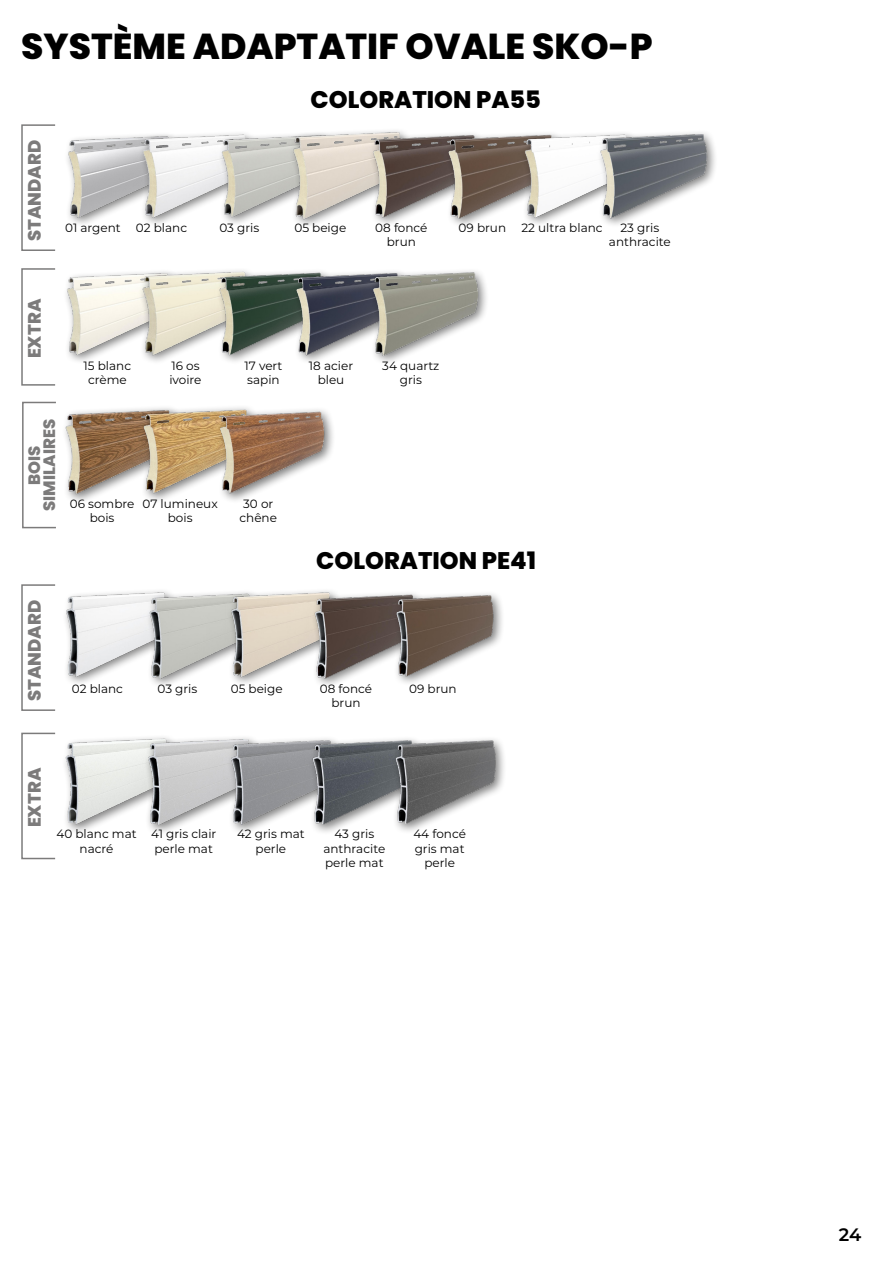
<style>
.page{position:relative;width:893px;height:1263px;background:#fff}
.page>*{position:absolute;margin:0;border:0;box-sizing:border-box;transform-origin:0 0}
.t1{font:800 36px "Poppins";color:#000}
.t2{font:800 24px "Poppins";color:#000}
.t3{font:800 18px "Poppins";color:#7c7b7b}
.t4{font:600 18px "Montserrat";color:#000}
.t5{font:800 16.5px/15px "Poppins";color:#7c7b7b;text-align:center}
.t6{font:12px/14.4px "Montserrat";color:#000;text-align:center}
</style>
<div class="page">
<img style="left:65px;top:592px;width:77px;height:89px">
<div style="left:145px;top:589px;width:117px;height:100px;background:#000;opacity:.5"></div>
<img style="left:142px;top:591px;width:85px;height:90px">
<div style="left:227px;top:588px;width:116px;height:99px;background:#fff"></div>
<img style="left:227px;top:591px;width:83px;height:90px">
<div style="left:61px;top:405px;width:124px;height:100px;background:#000;opacity:.5"></div>
<img style="left:64px;top:406px;width:75px;height:90px">
<div style="left:139px;top:404px;width:122px;height:100px;background:#000;opacity:.5"></div>
<img style="left:139px;top:406px;width:79px;height:90px">
<div style="left:216px;top:407px;width:120px;height:97px;background:#000;opacity:.5"></div>
<img style="left:218px;top:406px;width:109px;height:90px">
<div style="left:311px;top:590px;width:115px;height:99px;background:#000;opacity:.5"></div>
<img style="left:310px;top:591px;width:82px;height:90px">
<div style="left:392px;top:591px;width:113px;height:95px;background:#000;opacity:.5"></div>
<img style="left:394px;top:591px;width:103px;height:90px">
<div style="left:61px;top:734px;width:119px;height:101px;background:#000;opacity:.5"></div>
<img style="left:62px;top:737px;width:81px;height:90px">
<div style="left:144px;top:735px;width:118px;height:101px;background:#000;opacity:.5"></div>
<img style="left:143px;top:737px;width:83px;height:90px">
<div style="left:226px;top:736px;width:118px;height:99px;background:#000;opacity:.5"></div>
<img style="left:227px;top:737px;width:81px;height:90px">
<div style="left:308px;top:736px;width:117px;height:100px;background:#000;opacity:.5"></div>
<img style="left:309px;top:737px;width:82px;height:90px">
<div style="left:391px;top:736px;width:116px;height:98px;background:#000;opacity:.5"></div>
<img style="left:392px;top:737px;width:107px;height:90px">
<div style="left:64px;top:131px;width:118px;height:97px;background:#000;opacity:.5"></div>
<img style="left:64px;top:131px;width:74px;height:89px">
<div style="left:138px;top:130px;width:121px;height:98px;background:#000;opacity:.5"></div>
<img style="left:141px;top:130px;width:76px;height:90px">
<div style="left:217px;top:130px;width:119px;height:98px;background:#000;opacity:.5"></div>
<img style="left:218px;top:130px;width:71px;height:90px">
<div style="left:289px;top:127px;width:126px;height:103px;background:#000;opacity:.5"></div>
<img style="left:292px;top:130px;width:77px;height:90px">
<div style="left:369px;top:130px;width:120px;height:98px;background:#000;opacity:.5"></div>
<img style="left:371px;top:130px;width:73px;height:90px">
<div style="left:444px;top:130px;width:122px;height:99px;background:#000;opacity:.5"></div>
<img style="left:446px;top:130px;width:74px;height:90px">
<div style="left:520px;top:130px;width:121px;height:98px;background:#000;opacity:.5"></div>
<img style="left:522px;top:130px;width:75px;height:90px">
<div style="left:597px;top:129px;width:122px;height:100px;background:#000;opacity:.5"></div>
<img style="left:599px;top:130px;width:110px;height:90px">
<img style="left:66px;top:273px;width:72px;height:85px">
<div style="left:138px;top:267px;width:121px;height:98px;background:#000;opacity:.5"></div>
<img style="left:142px;top:268px;width:74px;height:90px">
<div style="left:216px;top:268px;width:119px;height:97px;background:#000;opacity:.5"></div>
<img style="left:217px;top:268px;width:75px;height:90px">
<div style="left:292px;top:268px;width:120px;height:97px;background:#000;opacity:.5"></div>
<img style="left:295px;top:268px;width:73px;height:90px">
<div style="left:369px;top:267px;width:121px;height:99px;background:#000;opacity:.5"></div>
<img style="left:368px;top:268px;width:114px;height:90px">
<div style="left:21px;top:124px;width:35px;height:127px;border:2px solid #7c7b7b"></div>
<div style="left:21px;top:584px;width:35px;height:127px;border:2px solid #7c7b7b"></div>
<div style="left:21px;top:268px;width:35px;height:118px;border:2px solid #7c7b7b"></div>
<div style="left:21px;top:733px;width:35px;height:126px;border:2px solid #7c7b7b"></div>
<div style="left:22px;top:402px;width:35px;height:126px;border:2px solid #7c7b7b"></div>
<h1 class="t1" style="left:21px;top:26px;width:633px">SYSTÈME ADAPTATIF OVALE SKO-P</h1>
<h2 class="t2" style="left:311px;top:86px;width:232px">COLORATION PA55</h2>
<h3 class="t3" style="left:24px;top:241px;width:103px;rotate:-90deg">STANDARD</h3>
<p class="t6" style="left:65px;top:220px;width:57px">01 argent</p>
<p class="t6" style="left:136px;top:220px;width:53px">02 blanc</p>
<p class="t6" style="left:219px;top:220px;width:41px">03 gris</p>
<p class="t6" style="left:294px;top:220px;width:53px">05 beige</p>
<p class="t6" style="left:375px;top:220px;width:54px">08 foncé brun</p>
<p class="t6" style="left:459px;top:220px;width:49px">09 brun</p>
<p class="t6" style="left:521px;top:220px;width:83px">22 ultra blanc</p>
<p class="t6" style="left:609px;top:220px;width:63px">23 gris anthracite</p>
<h3 class="t3" style="left:24px;top:358px;width:61px;rotate:-90deg">EXTRA</h3>
<h3 class="t5" style="left:27px;top:511px;width:93px;rotate:-90deg">BOIS<br>SIMILAIRES</h3>
<h3 class="t3" style="left:24px;top:701px;width:103px;rotate:-90deg">STANDARD</h3>
<p class="t6" style="left:84px;top:358px;width:49px">15 blanc crème</p>
<p class="t6" style="left:169px;top:358px;width:34px;text-align:left">16 os ivoire</p>
<p class="t6" style="left:245px;top:358px;width:39px;text-align:left">17 vert sapin</p>
<p class="t6" style="left:309px;top:358px;width:46px">18 acier bleu</p>
<p class="t6" style="left:382px;top:358px;width:59px">34 quartz gris</p>
<p class="t6" style="left:70px;top:496px;width:66px">06 sombre bois</p>
<p class="t6" style="left:143px;top:496px;width:77px">07 lumineux bois</p>
<p class="t6" style="left:240px;top:496px;width:39px">30 or chêne</p>
<h2 class="t2" style="left:316px;top:547px;width:221px">COLORATION PE41</h2>
<p class="t6" style="left:72px;top:681px;width:53px">02 blanc</p>
<p class="t6" style="left:158px;top:681px;width:41px">03 gris</p>
<p class="t6" style="left:231px;top:681px;width:53px">05 beige</p>
<p class="t6" style="left:320px;top:681px;width:54px">08 foncé brun</p>
<p class="t6" style="left:409px;top:681px;width:49px">09 brun</p>
<h3 class="t3" style="left:24px;top:827px;width:61px;rotate:-90deg">EXTRA</h3>
<p class="t6" style="left:56px;top:826px;width:82px">40 blanc mat nacré</p>
<p class="t6" style="left:151px;top:826px;width:67px;text-align:left">41 gris clair perle mat</p>
<p class="t6" style="left:237px;top:826px;width:69px">42 gris mat perle</p>
<p class="t6" style="left:323px;top:826px;width:63px">43 gris anthracite perle mat</p>
<p class="t6" style="left:413px;top:826px;width:54px">44 foncé gris mat perle</p>
<h3 class="t4" style="left:839px;top:1222px;width:24px">24</h3>
</div>
